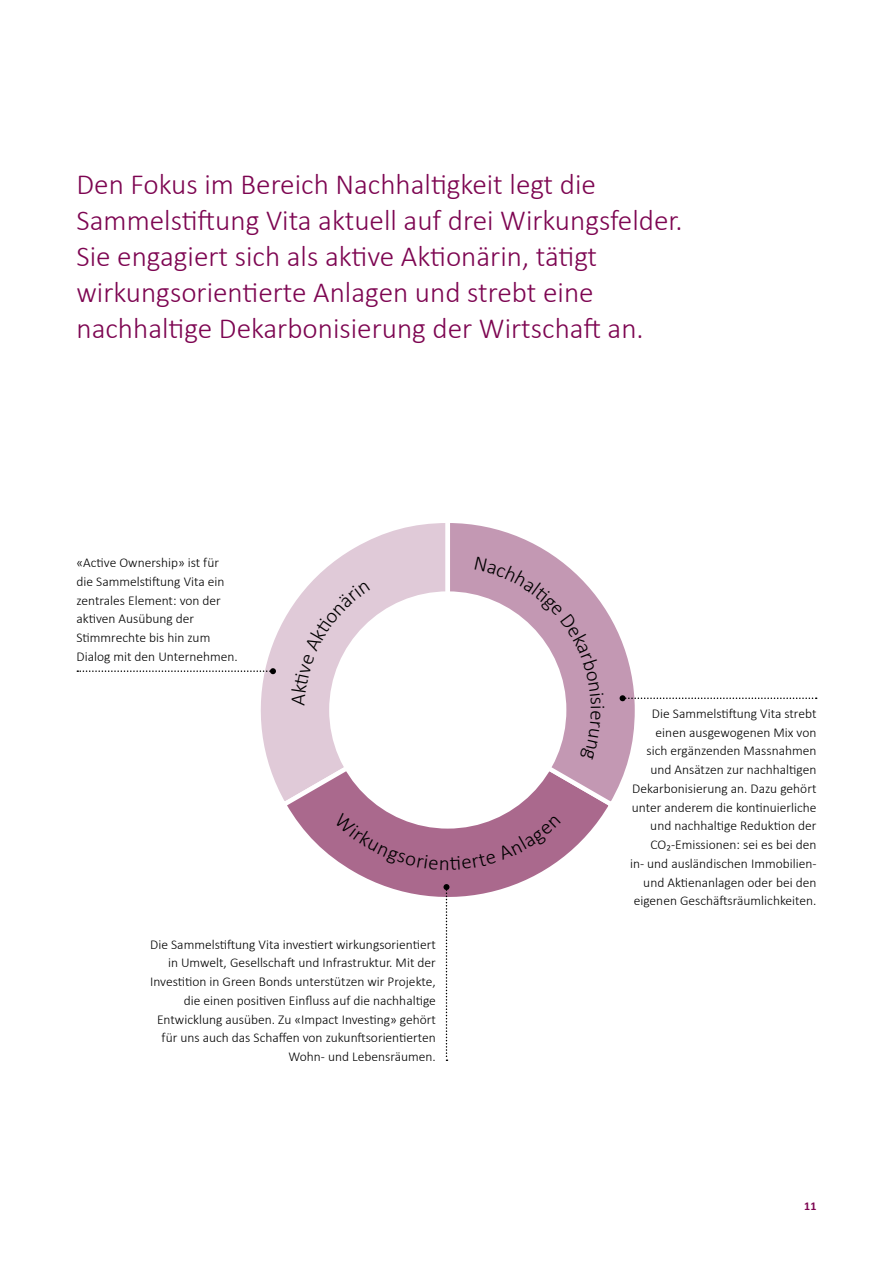
<style>
.page{position:relative;width:893px;height:1263px;background:#fff}
.page>*{position:absolute;margin:0;border:0;box-sizing:border-box;transform-origin:0 0}
.t1{font:300 29.25px/36px "Calibri";color:#7d0551}
.t2{font:300 13.5px/18.8px "Calibri";color:#000;text-align:right}
.t3{font:700 12px "Calibri";color:#7d0551}
</style>
<div class="page">
<svg style="left:260px;top:523px;width:182px;height:265px"></svg>
<svg style="left:278px;top:704px;width:327px;height:193px"></svg>
<svg style="left:442px;top:523px;width:193px;height:288px"></svg>
<div style="left:329px;top:591px;width:237px;height:237px;background:#fff;border-radius:50%"></div>
<svg style="left:443px;top:884px;width:6px;height:177px"></svg>
<svg style="left:77px;top:668px;width:199px;height:6px"></svg>
<svg style="left:620px;top:695px;width:197px;height:6px"></svg>
<svg style="left:291px;top:581px;width:79px;height:125px"></svg>
<svg style="left:475px;top:556px;width:129px;height:204px"></svg>
<svg style="left:334px;top:813px;width:227px;height:57px;background:#b37999"></svg>
<p class="t1" style="left:77px;top:164px;width:608px">Den Fokus im Bereich Nachhaltigkeit legt die Sammelstiftung Vita aktuell auf drei Wirkungsfelder.<br>Sie engagiert sich als aktive Aktionärin, tätigt wirkungsorientierte Anlagen und strebt eine nachhaltige Dekarbonisierung der Wirtschaft an.</p>
<p class="t2" style="left:77px;top:552px;width:163px;text-align:left">«Active Ownership» ist für die Sammelstiftung Vita ein zentrales Element: von der aktiven Ausübung der<br>Stimmrechte bis hin zum<br>Dialog mit den Unternehmen.</p>
<p class="t2" style="left:150px;top:934px;width:287px">Die Sammelstiftung Vita investiert wirkungsorientiert in Umwelt, Gesellschaft und Infrastruktur. Mit der Investition in Green Bonds unterstützen wir Projekte, die einen positiven Einfluss auf die nachhaltige Entwicklung ausüben. Zu «Impact Investing» gehört für uns auch das Schaffen von zukunftsorientierten Wohn- und Lebensräumen.</p>
<p class="t2" style="left:630px;top:703px;width:188px">Die Sammelstiftung Vita strebt einen ausgewogenen Mix von<br>sich ergänzenden Massnahmen und Ansätzen zur nachhaltigen<br>Dekarbonisierung an. Dazu gehört unter anderem die kontinuierliche und nachhaltige Reduktion der<br>CO₂-Emissionen: sei es bei den<br>in- und ausländischen Immobilien&shy;und Aktienanlagen oder bei den eigenen Geschäftsräumlichkeiten.</p>
<p class="t3" style="left:804px;top:1198px;width:14px">11</p>
</div>
